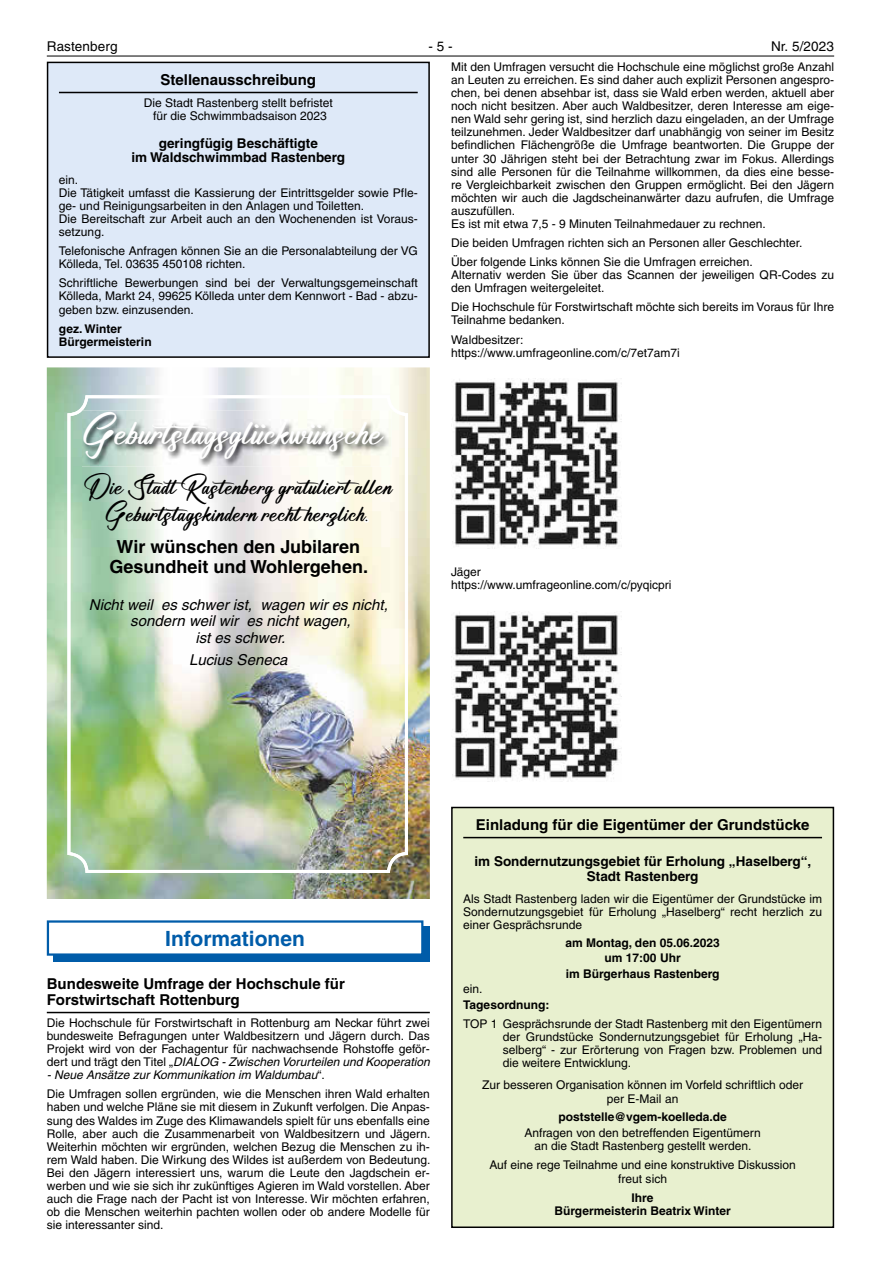
<style>
.page{position:relative;width:881px;height:1263px;background:#fff}
.page>*{position:absolute;margin:0;border:0;box-sizing:border-box;transform-origin:0 0}
.t1{font:39.45px "Anthony Hunter";letter-spacing:-.01em;color:#fff}
.t2{font:25.5px/27px "Anthony Hunter";color:#000;text-align:center}
.t3{font:700 21px "Helvetica LT";color:#005ca9}
.t4{font:700 18px/19.6px "Helvetica LT";color:#000;text-align:center}
.t5{font:700 15px/16.4px "Helvetica LT";color:#000}
.t6{font:italic 15px/16.4px "Helvetica LT";color:#000;text-align:center}
.t7{font:700 13.5px/14.7px "Helvetica LT";color:#000;text-align:center}
.t8{font:13.5px "Helvetica LT";letter-spacing:.005em;color:#000}
.t9{font:12px/13px "Helvetica LT";color:#000}
.t10{font:700 12px/15.3px "Helvetica LT";color:#000;text-align:center}
.s1{font-family:"Nickainley";font-size:22.5px;color:#fff}
.s2{font-style:italic}
</style>
<div class="page">
<hr style="left:47px;top:56px;width:786px;height:1px;background:#000">
<img style="left:452px;top:378px;width:169px;height:169px">
<img style="left:452px;top:611px;width:169px;height:170px">
<div style="left:451px;top:807px;width:382px;height:420px;background:#e8f0cf"></div>
<hr style="left:463px;top:837px;width:358px;height:1px;background:#000">
<div style="left:451px;top:807px;width:382px;height:421px;border:2px solid #000"></div>
<hr style="left:47px;top:1012px;width:382px;height:1px;background:#000">
<div style="left:48px;top:62px;width:381px;height:295px;background:#dee9f8"></div>
<hr style="left:59px;top:92px;width:358px;height:1px;background:#000">
<div style="left:47px;top:62px;width:382px;height:296px;border:2px solid #000"></div>
<img style="left:47px;top:367px;width:382px;height:532px">
<img style="left:67px;top:395px;width:341px;height:478px">
<img style="left:82px;top:410px;width:309px;height:57px">
<div style="left:53px;top:927px;width:376px;height:35px;background:#005ca9"></div>
<div style="left:48px;top:921px;width:374px;height:33px;background:#fff"></div>
<div style="left:47px;top:920px;width:376px;height:36px;border:2px solid #005ca9"></div>
<p class="t8" style="left:47px;top:38px;width:72px">Rastenberg</p>
<p class="t8" style="left:428px;top:38px;width:26px">- 5 -</p>
<p class="t8" style="left:770px;top:38px;width:64px">Nr. 5/2023</p>
<p class="t9" style="left:451px;top:60px;width:384px">Mit den Umfragen versucht die Hochschule eine möglichst große Anzahl an Leuten zu erreichen. Es sind daher auch explizit Personen angespro&shy;chen, bei denen absehbar ist, dass sie Wald erben werden, aktuell aber noch nicht besitzen. Aber auch Waldbesitzer, deren Interesse am eige&shy;nen Wald sehr gering ist, sind herzlich dazu eingeladen, an der Umfrage teilzunehmen. Jeder Waldbesitzer darf unabhängig von seiner im Besitz befindlichen Flächengröße die Umfrage beantworten. Die Gruppe der unter 30 Jährigen steht bei der Betrachtung zwar im Fokus. Allerdings sind alle Personen für die Teilnahme willkommen, da dies eine besse&shy;re Vergleichbarkeit zwischen den Gruppen ermöglicht. Bei den Jägern möchten wir auch die Jagdscheinanwärter dazu aufrufen, die Umfrage auszufüllen.<br>Es ist mit etwa 7,5 - 9 Minuten Teilnahmedauer zu rechnen.</p>
<p class="t9" style="left:451px;top:233px;width:352px;line-height:19px">Die beiden Umfragen richten sich an Personen aller Geschlechter.<br>Über folgende Links können Sie die Umfragen erreichen.</p>
<p class="t9" style="left:451px;top:268px;width:384px">Alternativ werden Sie über das Scannen der jeweiligen QR-Codes zu den Umfragen weitergeleitet.</p>
<p class="t9" style="left:451px;top:301px;width:384px">Die Hochschule für Forstwirtschaft möchte sich bereits im Voraus für Ihre<br>Teilnahme bedanken.</p>
<p class="t9" style="left:451px;top:333px;width:230px">Waldbesitzer: https://www.umfrageonline.com/c/7et7am7i</p>
<p class="t5" style="left:160px;top:72px;width:157px">Stellenausschreibung</p>
<p class="t9" style="left:144px;top:96px;width:190px;text-align:center">Die Stadt Rastenberg stellt befristet für die Schwimmbadsaison 2023</p>
<p class="t7" style="left:131px;top:135px;width:215px">geringfügig Beschäftigte<br>im Waldschwimmbad Rastenberg</p>
<p class="t9" style="left:59px;top:173px;width:360px">ein.<br>Die Tätigkeit umfasst die Kassierung der Eintrittsgelder sowie Pfle&shy;ge- und Reinigungsarbeiten in den Anlagen und Toiletten.<br>Die Bereitschaft zur Arbeit auch an den Wochenenden ist Voraus&shy;setzung.</p>
<p class="t9" style="left:59px;top:244px;width:360px">Telefonische Anfragen können Sie an die Personalabteilung der VG<br>Kölleda, Tel. 03635 450108 richten.</p>
<p class="t9" style="left:59px;top:277px;width:360px;text-align:justify">Schriftliche Bewerbungen sind bei der Verwaltungsgemeinschaft Kölleda, Markt 24, 99625 Kölleda unter dem Kennwort - Bad - abzu&shy;geben bzw. einzusenden.</p>
<p class="t10" style="left:59px;top:322px;width:94px;line-height:13px;text-align:left">gez. Winter<br>Bürgermeisterin</p>
<h1 class="t1" style="left:83px;top:399px;width:300px">Geburtstagsglückwünsche</h1>
<h2 class="t2" style="left:84px;top:472px;width:309px">Die StadtRastenberg gratuliertallen<br>Geburtstagskindern rechtherzlich<span class="s1">.</span></h2>
<h3 class="t4" style="left:109px;top:537px;width:260px">Wir wünschen den Jubilaren<br>Gesundheit und Wohlergehen.</h3>
<p class="t6" style="left:89px;top:597px;width:300px">Nicht weil es schwer ist, wagen wir es nicht, sondern weil wir es nicht wagen,<br>ist es schwer.</p>
<p class="t6" style="left:189px;top:652px;width:100px">Lucius Seneca</p>
<p class="t9" style="left:451px;top:566px;width:222px">Jäger https://www.umfrageonline.com/c/pyqicpri</p>
<h3 class="t3" style="left:165px;top:926px;width:141px">Informationen</h3>
<p class="t5" style="left:47px;top:975px;width:299px">Bundesweite Umfrage der Hochschule für<br>Forstwirtschaft Rottenburg</p>
<p class="t9" style="left:47px;top:1016px;width:384px;text-align:justify">Die Hochschule für Forstwirtschaft in Rottenburg am Neckar führt zwei bundesweite Befragungen unter Waldbesitzern und Jägern durch. Das Projekt wird von der Fachagentur für nachwachsende Rohstoffe geför&shy;dert und trägt den Titel „<span class="s2">DIALOG - Zwischen Vorurteilen und Kooperation</span></p>
<p class="t9" style="left:47px;top:1065px;width:384px;line-height:19px"><span class="s2">- Neue Ansätze zur Kommunikation im Waldumbau</span>“.<br>Die Umfragen sollen ergründen, wie die Menschen ihren Wald erhalten</p>
<p class="t9" style="left:47px;top:1101px;width:385px;text-align:justify">haben und welche Pläne sie mit diesem in Zukunft verfolgen. Die Anpas&shy;sung des Waldes im Zuge des Klimawandels spielt für uns ebenfalls eine Rolle, aber auch die Zusammenarbeit von Waldbesitzern und Jägern.<br>Weiterhin möchten wir ergründen, welchen Bezug die Menschen zu ih&shy;rem Wald haben. Die Wirkung des Wildes ist außerdem von Bedeutung.<br>Bei den Jägern interessiert uns, warum die Leute den Jagdschein er&shy;werben und wie sie sich ihr zukünftiges Agieren im Wald vorstellen. Aber auch die Frage nach der Pacht ist von Interesse. Wir möchten erfahren, ob die Menschen weiterhin pachten wollen oder ob andere Modelle für sie interessanter sind.</p>
<p class="t5" style="left:475px;top:817px;width:335px">Einladung für die Eigentümer der Grundstücke</p>
<p class="t7" style="left:474px;top:854px;width:338px">im Sondernutzungsgebiet für Erholung „Haselberg“,<br>Stadt Rastenberg</p>
<p class="t9" style="left:463px;top:892px;width:360px;text-align:justify">Als Stadt Rastenberg laden wir die Eigentümer der Grundstücke im Sondernutzungsgebiet für Erholung „Haselberg“ recht herzlich zu einer Gesprächsrunde</p>
<p class="t10" style="left:565px;top:935px;width:156px">am Montag, den 05.06.2023 um 17:00 Uhr<br>im Bürgerhaus Rastenberg</p>
<p class="t9" style="left:463px;top:982px;width:21px">ein.</p>
<p class="t10" style="left:463px;top:997px;width:88px">Tagesordnung:</p>
<p class="t9" style="left:502px;top:1017px;width:321px;text-align:justify;text-indent:-39px">TOP 1 Gesprächsrunde der Stadt Rastenberg mit den Eigentümern der Grundstücke Sondernutzungsgebiet für Erholung „Ha&shy;selberg“ - zur Erörterung von Fragen bzw. Problemen und die weitere Entwicklung.</p>
<p class="t9" style="left:482px;top:1079px;width:322px;text-align:center">Zur besseren Organisation können im Vorfeld schriftlich oder per E-Mail an</p>
<p class="t10" style="left:558px;top:1109px;width:170px">poststelle@vgem-koelleda.de</p>
<p class="t9" style="left:524px;top:1126px;width:238px;text-align:center">Anfragen von den betreffenden Eigentümern an die Stadt Rastenberg gestellt werden.</p>
<p class="t9" style="left:489px;top:1159px;width:308px;text-align:center">Auf eine rege Teilnahme und eine konstruktive Diskussion freut sich</p>
<p class="t10" style="left:554px;top:1191px;width:178px;line-height:13px">Ihre<br>Bürgermeisterin Beatrix Winter</p>
</div>
